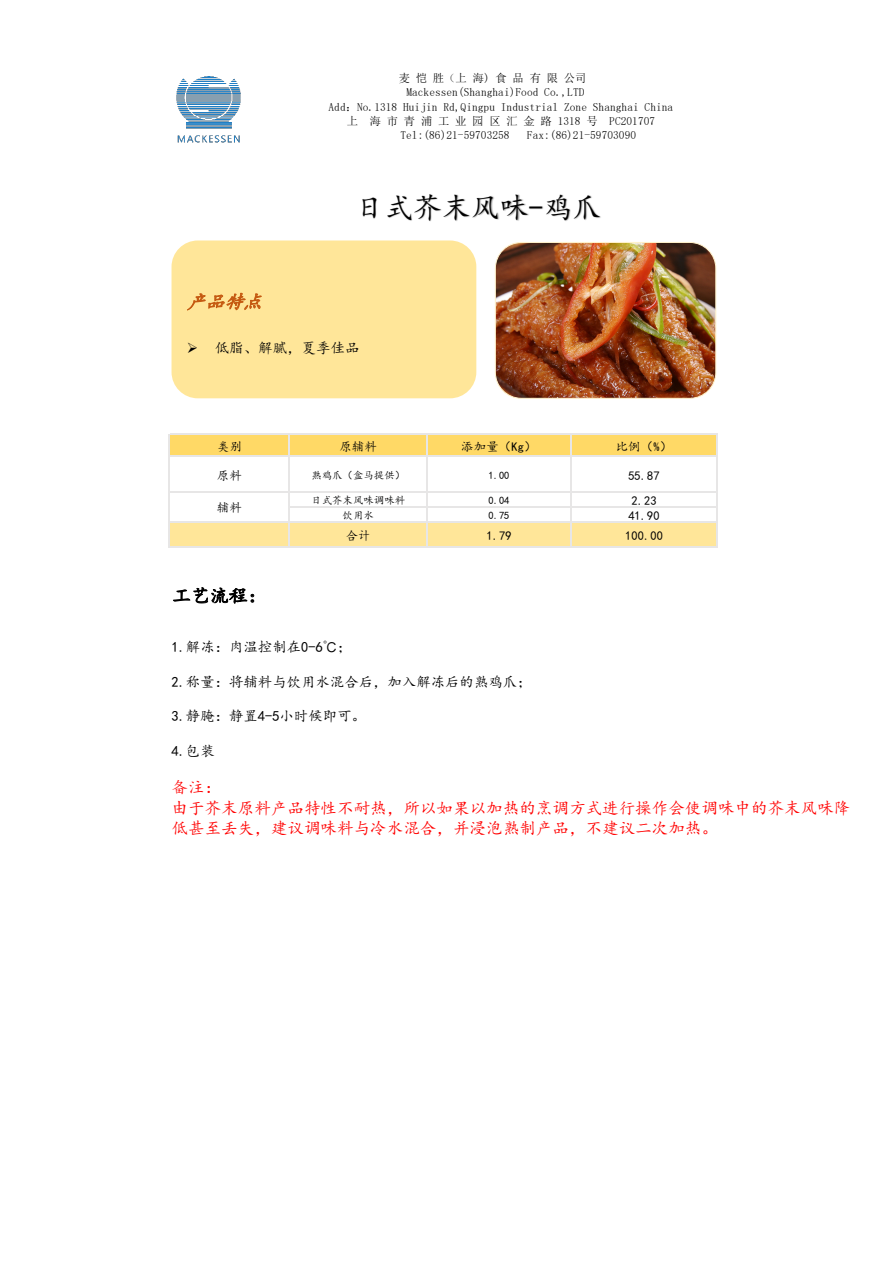
<style>
.page{position:relative;width:893px;height:1263px;background:#fff}
.page>*{position:absolute;margin:0;border:0;box-sizing:border-box;transform-origin:0 0}
.t1{font:28.95px "Kai Ti";color:#000}
.t2{font:18.6px "Kai Ti";color:#000}
.t3{font:italic 18.6px "Kai Ti";color:#c55a11}
.t4{font:16.5px/20.1px "Kai Ti";color:#f00}
.t5{font:14.55px "Kai Ti";letter-spacing:-.005em;color:#000}
.t6{font:14.4px "Kai Ti";color:#000}
.t7{font:12.45px "Kai Ti";letter-spacing:.005em;color:#000}
.t8{font:11.4px "Sim Sun";letter-spacing:.005em;color:#000}
.t9{font:11.4px "Sim Sun";letter-spacing:.255em;color:#000}
.t10{font:11.4px "Sim Sun";letter-spacing:.505em;color:#000}
.t11{font:10.5px "Kai Ti";color:#000}
</style>
<div class="page">
<div style="left:169px;top:434px;width:548px;height:22px;background:#ffd966"></div>
<div style="left:169px;top:522px;width:548px;height:25px;background:#ffe699"></div>
<svg style="left:173px;top:587px;width:81px;height:17px"></svg>
<hr style="left:169px;top:434px;width:1px;height:113px;background:#e7e6e6">
<hr style="left:289px;top:435px;width:1px;height:112px;background:#e7e6e6">
<hr style="left:426px;top:435px;width:1px;height:112px;background:#e7e6e6">
<hr style="left:570px;top:435px;width:1px;height:112px;background:#e7e6e6">
<hr style="left:716px;top:435px;width:1px;height:112px;background:#e7e6e6">
<hr style="left:170px;top:434px;width:547px;height:1px;background:#e7e6e6">
<hr style="left:170px;top:456px;width:547px;height:1px;background:#e7e6e6">
<hr style="left:170px;top:491px;width:547px;height:1px;background:#e7e6e6">
<hr style="left:290px;top:506px;width:427px;height:1px;background:#e7e6e6">
<hr style="left:170px;top:522px;width:547px;height:1px;background:#e7e6e6">
<hr style="left:170px;top:546px;width:547px;height:1px;background:#e7e6e6">
<img style="left:176px;top:76px;width:65px;height:67px">
<div style="left:277px;top:178px;width:403px;height:59px;border:1px solid #fff;border-radius:10px"></div>
<img style="left:335px;top:178px;width:174px;height:67px">
<img style="left:509px;top:178px;width:14px;height:59px">
<img style="left:523px;top:178px;width:99px;height:59px">
<div style="left:172px;top:240px;width:304px;height:158px;background:#ffe699;border-radius:26px"></div>
<svg style="left:187px;top:293px;width:75px;height:18px"></svg>
<img style="left:495px;top:242px;width:221px;height:155px">
<div style="left:495px;top:242px;width:221px;height:157px;border:1px solid #fff2cc;border-radius:26px"></div>
<p class="t10" style="left:399px;top:73px;width:189px">麦恺胜（上海) 食品有限公司</p>
<p class="t8" style="left:406px;top:87px;width:180px">Mackessen(Shanghai)Food Co.,LTD</p>
<p class="t8" style="left:329px;top:101px;width:346px">Add：No.1318 Huijin Rd,Qingpu Industrial Zone Shanghai China</p>
<p class="t9" style="left:347px;top:115px;width:310px">上 海市青浦工业园区汇金路 1318 号 PC201707</p>
<p class="t8" style="left:400px;top:129px;width:111px">Tel:(86)21-59703258</p>
<p class="t8" style="left:527px;top:129px;width:111px">Fax:(86)21-59703090</p>
<h1 class="t1" style="left:355px;top:193px;width:248px">日式芥末风味-鸡爪</h1>
<h2 class="t3" style="left:187px;top:292px;width:83px">产品特点</h2>
<p class="t5" style="left:187px;top:341px;width:174px">➢ 低脂、解腻，夏季佳品</p>
<p class="t7" style="left:217px;top:440px;width:27px">类别</p>
<p class="t7" style="left:339px;top:440px;width:39px">原辅料</p>
<p class="t7" style="left:461px;top:440px;width:77px">添加量（Kg）</p>
<p class="t7" style="left:616px;top:440px;width:58px">比例（%）</p>
<p class="t7" style="left:217px;top:469px;width:27px">原料</p>
<p class="t11" style="left:311px;top:469px;width:95px">熟鸡爪（盒马提供）</p>
<p class="t11" style="left:489px;top:469px;width:22px">1.00</p>
<p class="t7" style="left:628px;top:469px;width:33px">55.87</p>
<p class="t11" style="left:311px;top:495px;width:95px">日式芥末风味调味料</p>
<p class="t11" style="left:489px;top:495px;width:22px">0.04</p>
<p class="t7" style="left:632px;top:494px;width:27px">2.23</p>
<p class="t11" style="left:343px;top:510px;width:33px">饮用水</p>
<p class="t11" style="left:489px;top:510px;width:22px">0.75</p>
<p class="t7" style="left:628px;top:509px;width:33px">41.90</p>
<p class="t7" style="left:346px;top:529px;width:27px">合计</p>
<p class="t7" style="left:486px;top:529px;width:27px">1.79</p>
<p class="t7" style="left:625px;top:529px;width:39px">100.00</p>
<p class="t7" style="left:217px;top:501px;width:27px">辅料</p>
<h2 class="t2" style="left:172px;top:586px;width:96px">工艺流程：</h2>
<p class="t6" style="left:172px;top:639px;width:182px">1.解冻：肉温控制在0-6℃；</p>
<p class="t6" style="left:172px;top:674px;width:362px">2.称量：将辅料与饮用水混合后，加入解冻后的熟鸡爪；</p>
<p class="t6" style="left:172px;top:709px;width:196px">3.静腌：静置4-5小时候即可。</p>
<p class="t6" style="left:172px;top:744px;width:45px">4.包装</p>
<h3 class="t4" style="left:172px;top:778px;width:680px">备注：<br>由于芥末原料产品特性不耐热，所以如果以加热的烹调方式进行操作会使调味中的芥末风味降低甚至丢失，建议调味料与冷水混合，并浸泡熟制产品，不建议二次加热。</h3>
</div>
